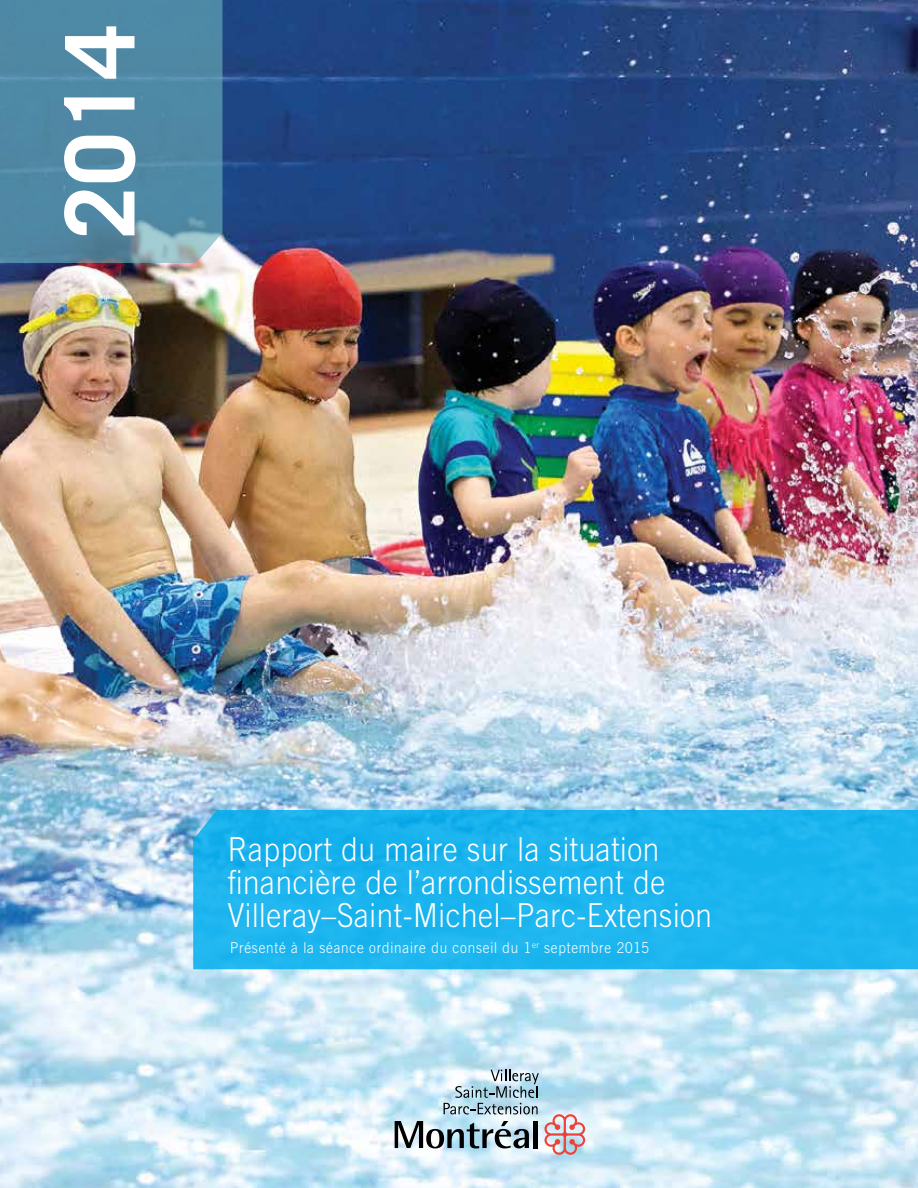
<style>
.page{position:relative;width:918px;height:1188px;background:#fff}
.page>*{position:absolute;margin:0;border:0;box-sizing:border-box;transform-origin:0 0}
.t1{font:700 96.15px "Trade Gothic LT Std";color:#fff}
.t2{font:300 33px/33px "Trade Gothic LT Std";letter-spacing:.02em;color:#fff;scale:.9 1}
.t3{font:300 15px "Trade Gothic LT Std";letter-spacing:.06em;color:#fff;scale:.9 1}
</style>
<div class="page">
<img style="left:0;top:0;width:918px;height:1188px">
<svg style="left:0;top:0;width:222px;height:263px;background:#538aa5"></svg>
<svg style="left:193px;top:810px;width:725px;height:159px;background:#1bb4ee"></svg>
<svg style="left:395px;top:1070px;width:190px;height:85px;background:#b3c4ce"></svg>
<h1 class="t1" style="left:41px;top:239px;width:215px;rotate:-90deg">2014</h1>
<p class="t2" style="left:228px;top:832px;width:540px">Rapport du maire sur la situation financière de l’arrondissement de<br>Villeray–Saint-Michel–Parc-Extension</p>
<p class="t3" style="left:230px;top:938px;width:467px">Présenté à la séance ordinaire du conseil du 1<sup>er</sup> septembre 2015</p>
</div>
